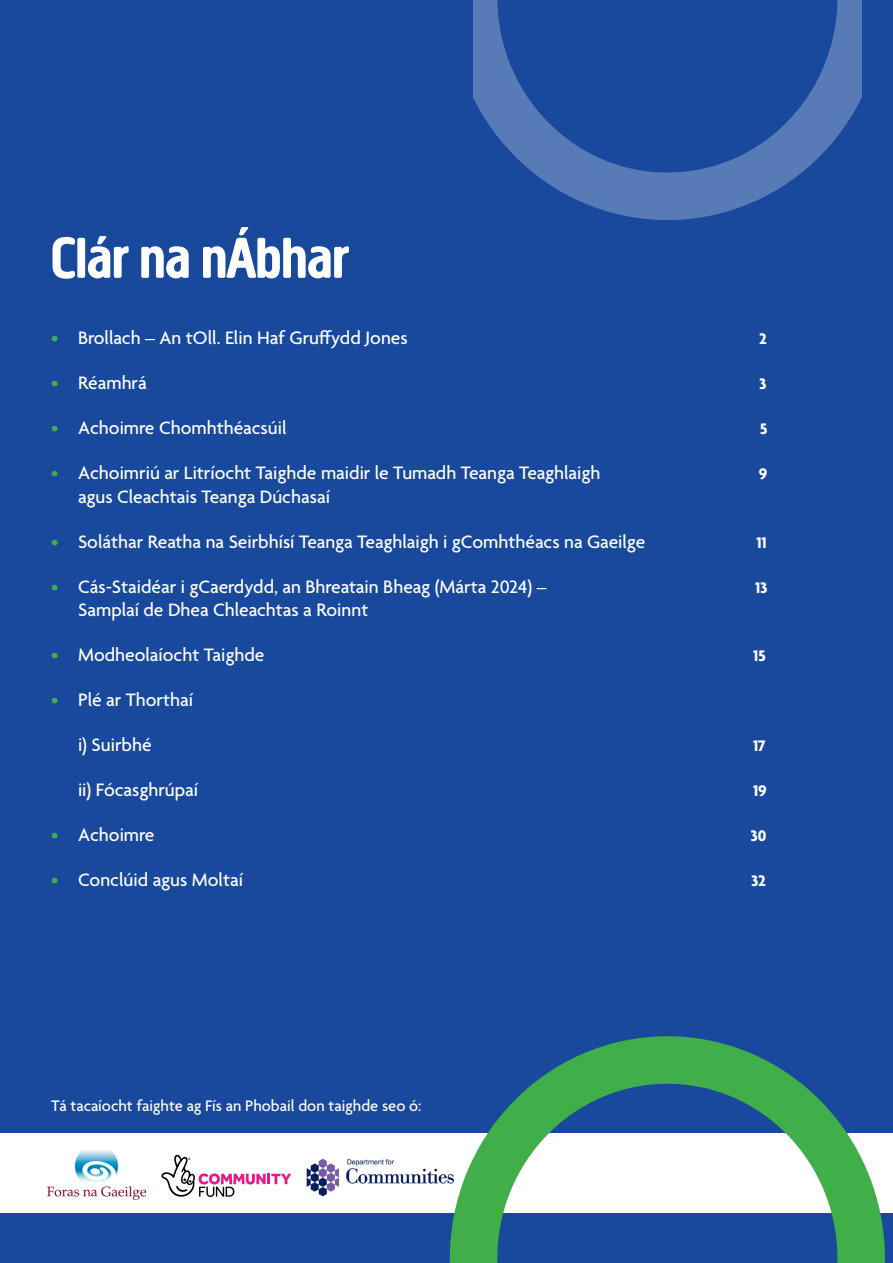
<style>
.page{position:relative;width:893px;height:1263px;background:#18499c}
.page>*{position:absolute;margin:0;border:0;box-sizing:border-box;transform-origin:0 0}
.t1{font:60px "Creighton";color:#fff}
.t2{font:500 19.5px "Agenda";color:#fff}
.t3{font:500 16.5px "Agenda";color:#fff}
.t4{font:700 16.5px "Agenda";color:#fff}
.s1{color:#40ae49}
</style>
<div class="page">
<svg style="left:473px;top:0;width:389px;height:220px"></svg>
<div style="left:0;top:1133px;width:893px;height:80px;background:#fff"></div>
<svg style="left:473px;top:1036px;width:389px;height:227px"></svg>
<img style="left:47px;top:1149px;width:99px;height:51px">
<svg style="left:161px;top:1155px;width:130px;height:42px"></svg>
<img style="left:307px;top:1158px;width:146px;height:39px">
<p class="t1" style="left:51px;top:223px;width:299px">Clár na nÁbhar</p>
<p class="t2" style="left:51px;top:328px;width:358px"><span class="s1">•</span> Brollach – An tOll. Elin Haf Gruffydd Jones</p>
<p class="t4" style="left:759px;top:330px;width:9px">2</p>
<p class="t2" style="left:51px;top:373px;width:97px"><span class="s1">•</span> Réamhrá</p>
<p class="t4" style="left:759px;top:375px;width:9px">3</p>
<p class="t2" style="left:51px;top:418px;width:237px"><span class="s1">•</span> Achoimre Chomhthéacsúil</p>
<p class="t4" style="left:760px;top:420px;width:9px">5</p>
<p class="t2" style="left:51px;top:463px;width:551px"><span class="s1">•</span> Achoimriú ar Litríocht Taighde maidir le Tumadh Teanga Teaghlaigh</p>
<p class="t4" style="left:759px;top:465px;width:10px">9</p>
<p class="t2" style="left:78px;top:486px;width:253px">agus Cleachtais Teanga Dúchasaí</p>
<p class="t2" style="left:51px;top:531px;width:596px"><span class="s1">•</span> Soláthar Reatha na Seirbhísí Teanga Teaghlaigh i gComhthéacs na Gaeilge</p>
<p class="t4" style="left:756px;top:534px;width:12px">11</p>
<p class="t2" style="left:51px;top:576px;width:497px"><span class="s1">•</span> Cás-Staidéar i gCaerdydd, an Bhreatain Bheag (Márta 2024) –</p>
<p class="t4" style="left:755px;top:579px;width:14px">13</p>
<p class="t2" style="left:78px;top:599px;width:292px">Samplaí de Dhea Chleachtas a Roinnt</p>
<p class="t2" style="left:51px;top:644px;width:215px"><span class="s1">•</span> Modheolaíocht Taighde</p>
<p class="t4" style="left:753px;top:647px;width:14px">15</p>
<p class="t2" style="left:51px;top:689px;width:144px"><span class="s1">•</span> Plé ar Thorthaí</p>
<p class="t2" style="left:78px;top:734px;width:75px">i) Suirbhé</p>
<p class="t4" style="left:753px;top:737px;width:14px">17</p>
<p class="t2" style="left:78px;top:779px;width:122px">ii) Fócasghrúpaí</p>
<p class="t4" style="left:753px;top:782px;width:15px">19</p>
<p class="t2" style="left:51px;top:824px;width:105px"><span class="s1">•</span> Achoimre</p>
<p class="t4" style="left:750px;top:827px;width:18px">30</p>
<p class="t2" style="left:51px;top:869px;width:193px"><span class="s1">•</span> Conclúid agus Moltaí</p>
<p class="t4" style="left:751px;top:872px;width:16px">32</p>
<p class="t3" style="left:51px;top:1097px;width:372px">Tá tacaíocht faighte ag Fís an Phobail don taighde seo ó:</p>
</div>
